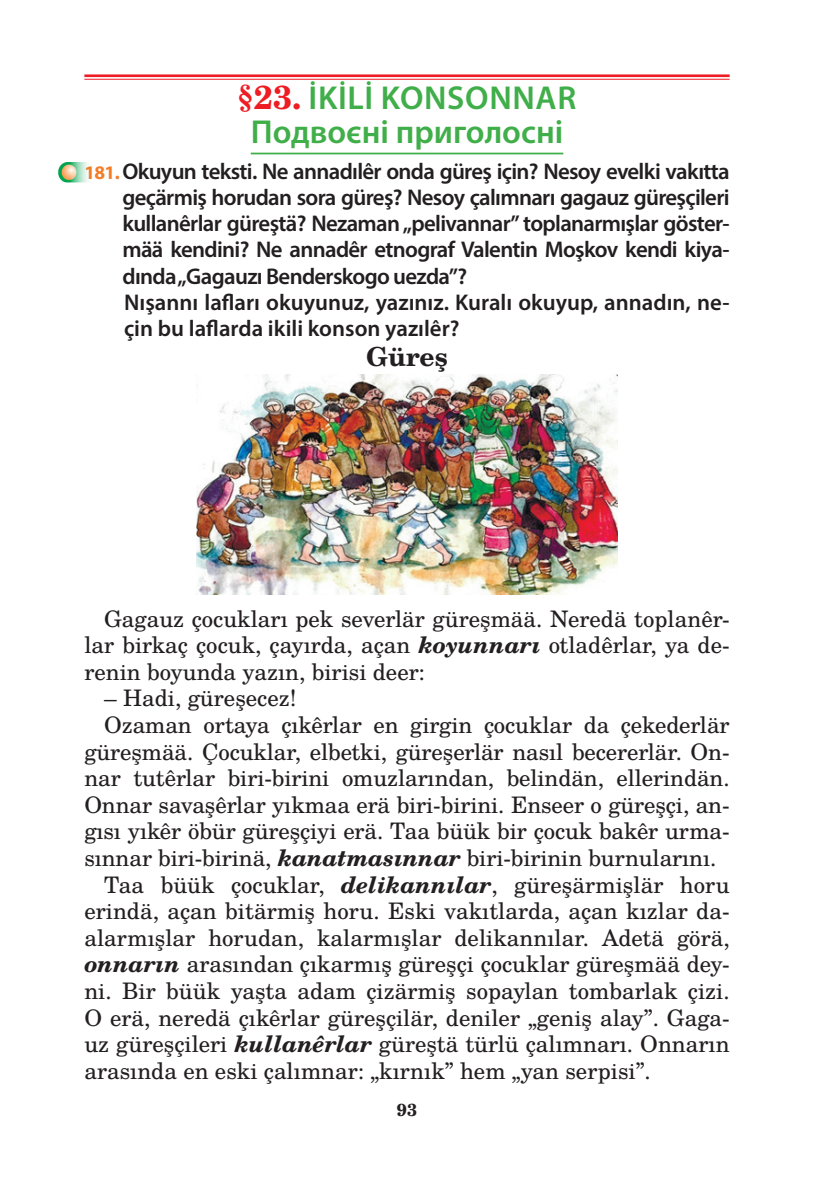
<style>
.page{position:relative;width:819px;height:1191px;background:#fff}
.page>*{position:absolute;margin:0;border:0;box-sizing:border-box;transform-origin:0 0}
.t1{font:600 33.25px/33.2px "Myriad Pro";color:#40ae49;text-align:center}
.t2{font:700 26.25px "Te X Gyre Schola";color:#231f20}
.t3{font:22.75px/26.6px "Te X Gyre Schola";color:#231f20;text-align:justify}
.t4{font:600 22.75px/26.2px "Myriad Pro";letter-spacing:-.03em;color:#231f20}
.t5{font:700 17.5px "Te X Gyre Schola";color:#231f20}
.s1{font-family:"Te X Gyre Schola";font-weight:700;color:#ee1d23}
.s2{font-weight:700;font-size:19.25px;color:#f47d27}
.s3{font-weight:700;font-style:italic}
</style>
<div class="page">
<hr style="left:84px;top:74px;width:645px;height:3px;background:#ee1d23">
<hr style="left:84px;top:79px;width:645px;height:1px;background:#ee1d23">
<hr style="left:251px;top:153px;width:312px;height:1px;background:#40ae49">
<img style="left:196px;top:375px;width:422px;height:220px">
<img style="left:59px;top:163px;width:29px;height:19px">
<h1 class="t1" style="left:237px;top:81px;width:340px"><span class="s1">§23.</span> İKİLİ KONSONNAR<br>Подвоєні приголосні</h1>
<p class="t4" style="left:122px;top:157px;width:608px;text-indent:-38px"><span class="s2">181.</span> Okuyun teksti. Ne annadılêr onda güreş için? Nesoy evelki vakıtta geçärmiş horudan sora güreş? Nesoy çalımnarı gagauz güreşçileri kullanêrlar güreştä? Nezaman „pelivannar” toplanarmışlar göster&shy;mää kendini? Ne annadêr etnograf Valentin Moşkov kendi kiya&shy;dında „Gagauzı Benderskogo uezda”?<br>Nışannı lafları okuyunuz, yazınız. Kuralı okuyup, annadın, ne&shy;çin bu laflarda ikili konson yazılêr?</p>
<p class="t2" style="left:366px;top:335px;width:83px">Güreş</p>
<p class="t3" style="left:84px;top:604px;width:646px;text-indent:20px">Gagauz çocukları pek severlär güreşmää. Neredä toplanêr&shy;lar birkaç çocuk, çayırda, açan <span class="s3">koyunnarı</span> otladêrlar, ya de&shy;renin boyunda yazın, birisi deer:</p>
<p class="t3" style="left:104px;top:684px;width:194px">– Hadi, güreşecez!</p>
<p class="t3" style="left:104px;top:710px;width:627px">Ozaman ortaya çıkêrlar en girgin çocuklar da çekederlär</p>
<p class="t3" style="left:84px;top:737px;width:646px">güreşmää. Çocuklar, elbetki, güreşerlär nasıl becererlär. On-</p>
<p class="t3" style="left:84px;top:763px;width:646px">nar tutêrlar biri-birini omuzlarından, belindän, ellerindän.</p>
<p class="t3" style="left:84px;top:790px;width:646px">Onnar savaşêrlar yıkmaa erä biri-birini. Enseer o güreşçi, an-</p>
<p class="t3" style="left:84px;top:817px;width:646px">gısı yıkêr öbür güreşçiyi erä. Taa büük bir çocuk bakêr urma-</p>
<p class="t3" style="left:84px;top:843px;width:633px">sınnar biri-birinä, <span class="s3">kanatmasınnar</span> biri-birinin burnularını.</p>
<p class="t3" style="left:104px;top:870px;width:627px">Taa büük çocuklar, <span class="s3">delikannılar</span>, güreşärmişlär horu</p>
<p class="t3" style="left:84px;top:896px;width:646px">erindä, açan bitärmiş horu. Eski vakıtlarda, açan kızlar da-</p>
<p class="t3" style="left:84px;top:923px;width:646px">alarmışlar horudan, kalarmışlar delikannılar. Adetä görä,</p>
<p class="t3" style="left:84px;top:950px;width:646px"><span class="s3">onnarın</span> arasından çıkarmış güreşçi çocuklar güreşmää dey-</p>
<p class="t3" style="left:84px;top:976px;width:646px">ni. Bir büük yaşta adam çizärmiş sopaylan tombarlak çizi.</p>
<p class="t3" style="left:84px;top:1003px;width:646px">O erä, neredä çıkêrlar güreşçilär, deniler „geniş alay”. Gaga-</p>
<p class="t3" style="left:84px;top:1029px;width:646px">uz güreşçileri <span class="s3">kullanêrlar</span> güreştä türlü çalımnarı. Onnarın</p>
<p class="t3" style="left:84px;top:1056px;width:568px">arasında en eski çalımnar: „kırnık” hem „yan serpisi”.</p>
<p class="t5" style="left:397px;top:1095px;width:22px">93</p>
</div>
